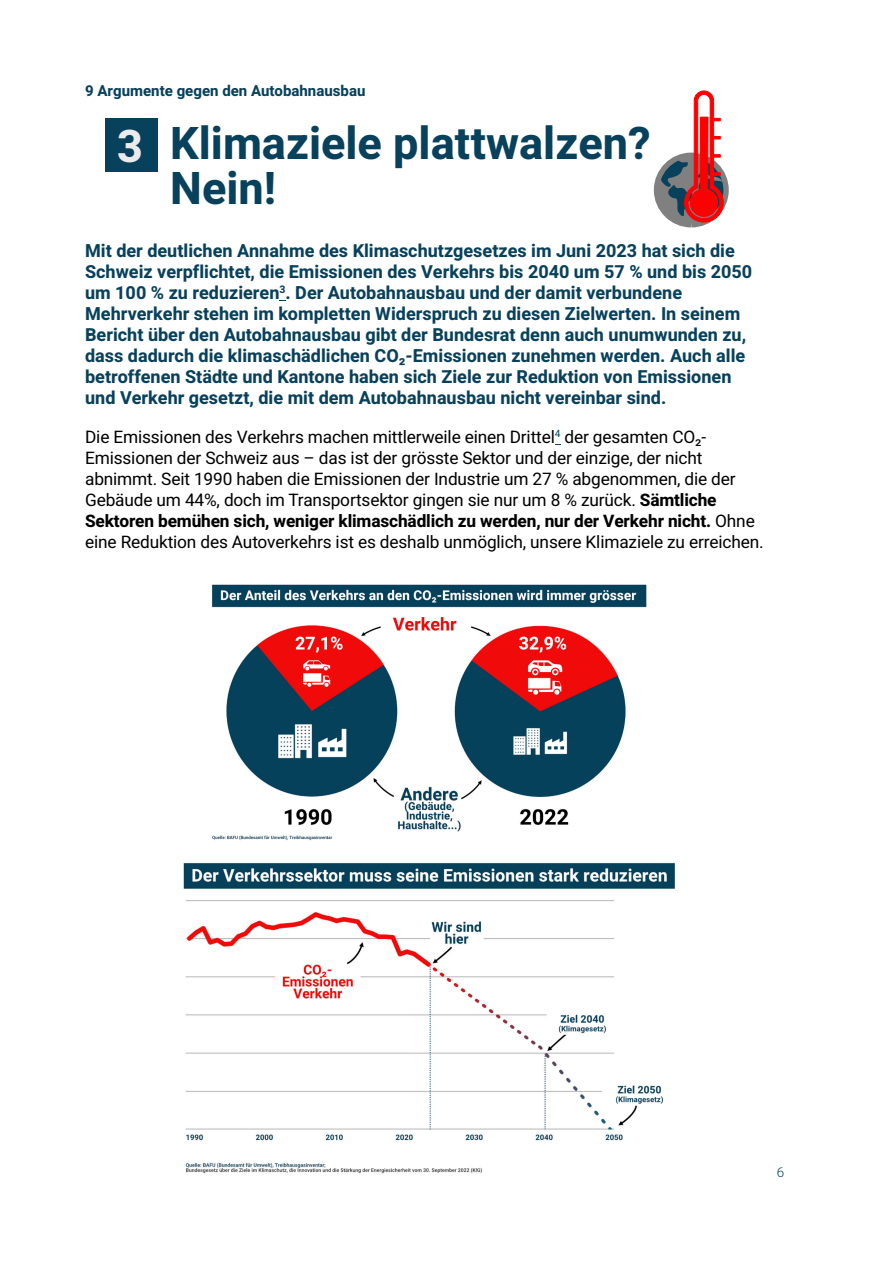
<style>
.page{position:relative;width:894px;height:1263px;background:#fff}
.page>*{position:absolute;margin:0;border:0;box-sizing:border-box;transform-origin:0 0}
.t1{font:700 45px/45px "Heebo";color:#08415c}
.t2{font:700 45px "Heebo";color:#ebebeb}
.t3{font:700 18px/21px "Heebo";color:#08415c}
.t4{font:17.25px/21px "Heebo";letter-spacing:-.01em;color:#000}
.t5{font:700 15px "Heebo";color:#08415c}
.t6{font:300 13.5px "Heebo";color:#08415c}
.s1{font-weight:700}
</style>
<div class="page">
<img style="left:212px;top:584px;width:435px;height:257px">
<div style="left:105px;top:118px;width:52px;height:54px;background:#08415c"></div>
<svg style="left:653px;top:153px;width:75px;height:74px"></svg>
<svg style="left:660px;top:90px;width:63px;height:133px"></svg>
<img style="left:183px;top:862px;width:492px;height:312px">
<p class="t5" style="left:85px;top:81px;width:282px">9 Argumente gegen den Autobahnausbau</p>
<h1 class="t1" style="left:170px;top:123px;width:481px">Klimaziele plattwalzen?<br>Nein!</h1>
<p class="t3" style="left:85px;top:241px;width:668px">Mit der deutlichen Annahme des Klimaschutzgesetzes im Juni 2023 hat sich die Schweiz verpflichtet, die Emissionen des Verkehrs bis 2040 um 57 % und bis 2050 um 100 % zu reduzieren<sup>3</sup>. Der Autobahnausbau und der damit verbundene Mehrverkehr stehen im kompletten Widerspruch zu diesen Zielwerten. In seinem Bericht über den Autobahnausbau gibt der Bundesrat denn auch unumwunden zu, dass dadurch die klimaschädlichen CO₂-Emissionen zunehmen werden. Auch alle betroffenen Städte und Kantone haben sich Ziele zur Reduktion von Emissionen und Verkehr gesetzt, die mit dem Autobahnausbau nicht vereinbar sind.</p>
<p class="t4" style="left:85px;top:427px;width:680px">Die Emissionen des Verkehrs machen mittlerweile einen Drittel<sup>4</sup> der gesamten CO₂- Emissionen der Schweiz aus – das ist der grösste Sektor und der einzige, der nicht abnimmt. Seit 1990 haben die Emissionen der Industrie um 27 % abgenommen, die der Gebäude um 44%, doch im Transportsektor gingen sie nur um 8 % zurück. <span class="s1">Sämtliche Sektoren bemühen sich, weniger klimaschädlich zu werden, nur der Verkehr nicht.</span> Ohne eine Reduktion des Autoverkehrs ist es deshalb unmöglich, unsere Klimaziele zu erreichen.</p>
<h1 class="t2" style="left:117px;top:115px;width:27px">3</h1>
<p class="t6" style="left:776px;top:1162px;width:9px">6</p>
</div>
